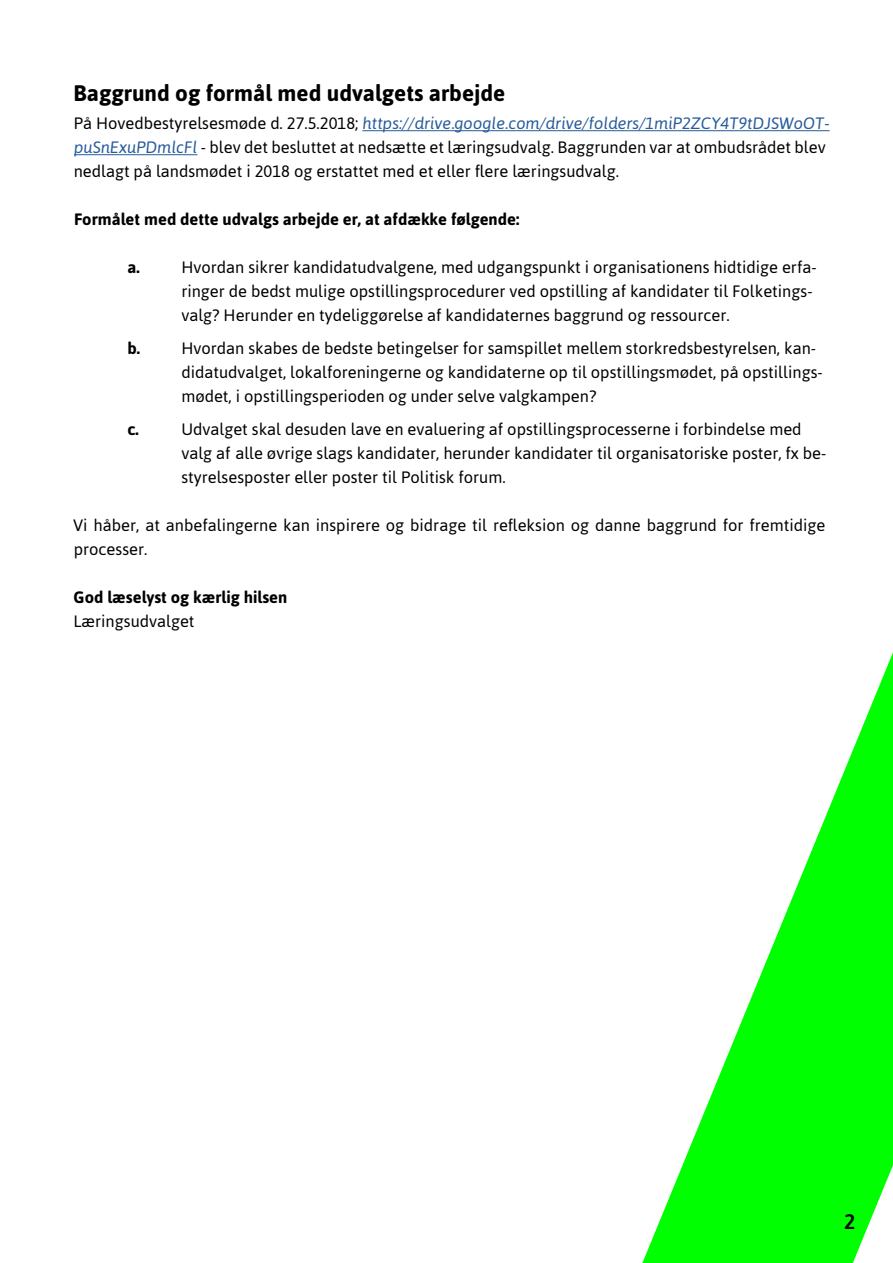
<style>
.page{position:relative;width:893px;height:1263px;background:#fff}
.page>*{position:absolute;margin:0;border:0;box-sizing:border-box;transform-origin:0 0}
.t1{font:700 22.5px "Asap";color:#000}
.t2{font:500 21px "Asap";color:#000}
.t3{font:16.5px/24px "Asap";color:#000}
.t4{font:700 16.5px "Asap";color:#000}
.s1{font-style:italic;color:#275b9b}
</style>
<div class="page">
<hr style="left:362px;top:130px;width:468px;height:1px;background:#275b9b">
<hr style="left:74px;top:154px;width:123px;height:1px;background:#275b9b">
<svg style="left:642px;top:652px;width:251px;height:611px"></svg>
<h1 class="t1" style="left:74px;top:78px;width:433px">Baggrund og formål med udvalgets arbejde</h1>
<p class="t3" style="left:74px;top:111px;width:757px">På Hovedbestyrelsesmøde d. 27.5.2018; <span class="s1">https://drive.google.com/drive/folders/1miP2ZCY4T9tDJSWoOT&shy;puSnExuPDmlcFl</span> - blev det besluttet at nedsætte et læringsudvalg. Baggrunden var at ombudsrådet blev nedlagt på landsmødet i 2018 og erstattet med et eller flere læringsudvalg.</p>
<p class="t4" style="left:74px;top:208px;width:447px">Formålet med dette udvalgs arbejde er, at afdække følgende:</p>
<p class="t4" style="left:127px;top:256px;width:14px">a.</p>
<p class="t3" style="left:181px;top:255px;width:637px">Hvordan sikrer kandidatudvalgene, med udgangspunkt i organisationens hidtidige erfa&shy;ringer de bedst mulige opstillingsprocedurer ved opstilling af kandidater til Folketings&shy;valg? Herunder en tydeliggørelse af kandidaternes baggrund og ressourcer.</p>
<p class="t4" style="left:127px;top:337px;width:14px">b.</p>
<p class="t3" style="left:181px;top:336px;width:643px">Hvordan skabes de bedste betingelser for samspillet mellem storkredsbestyrelsen, kan&shy;didatudvalget, lokalforeningerne og kandidaterne op til opstillingsmødet, på opstillings&shy;mødet, i opstillingsperioden og under selve valgkampen?</p>
<p class="t4" style="left:127px;top:418px;width:13px">c.</p>
<p class="t3" style="left:181px;top:417px;width:646px">Udvalget skal desuden lave en evaluering af opstillingsprocesserne i forbindelse med valg af alle øvrige slags kandidater, herunder kandidater til organisatoriske poster, fx be&shy;styrelsesposter eller poster til Politisk forum.</p>
<p class="t3" style="left:73px;top:513px;width:754px">Vi håber, at anbefalingerne kan inspirere og bidrage til refleksion og danne baggrund for fremtidige processer.</p>
<p class="t4" style="left:74px;top:586px;width:215px">God læselyst og kærlig hilsen</p>
<p class="t3" style="left:74px;top:609px;width:123px">Læringsudvalget</p>
<p class="t2" style="left:844px;top:1208px;width:13px">2</p>
</div>
